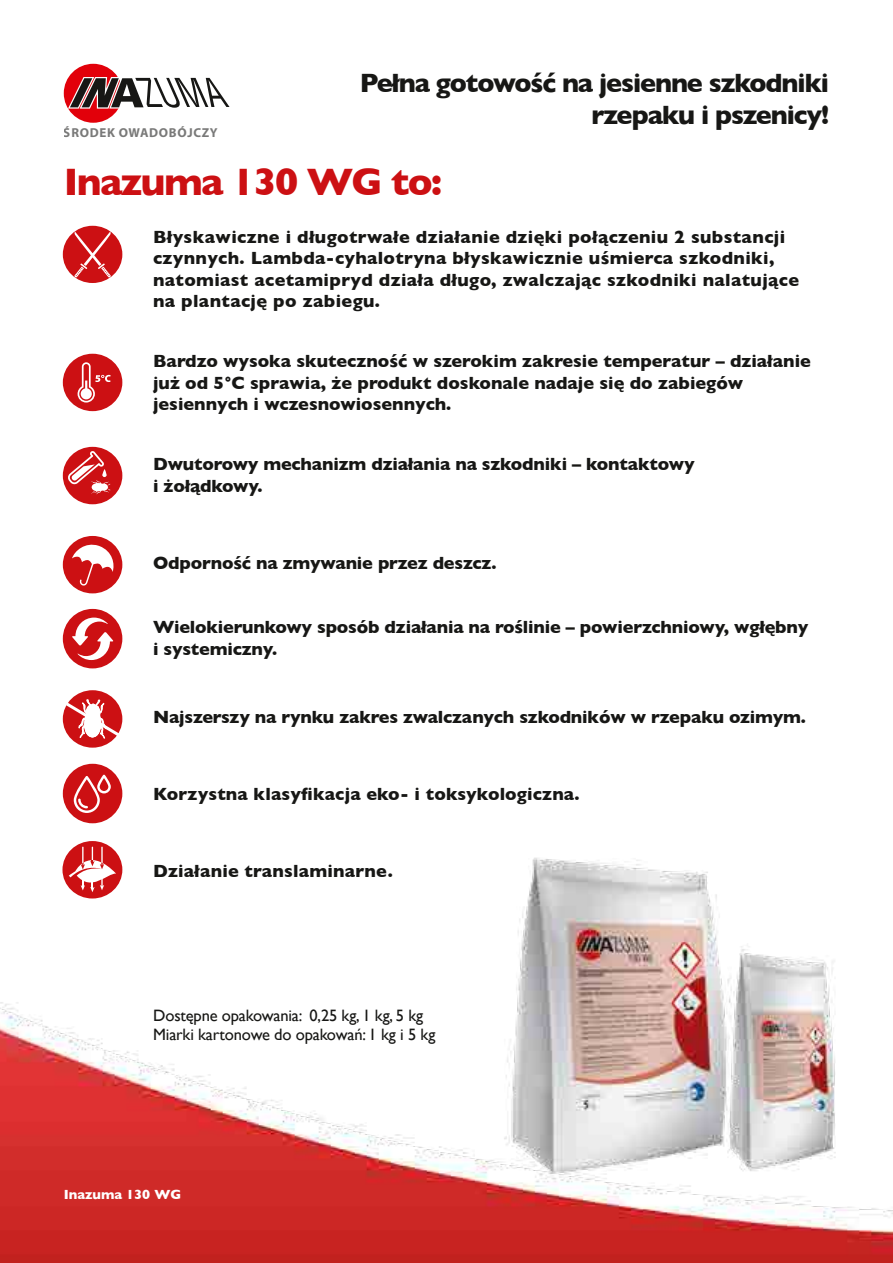
<style>
.page{position:relative;width:893px;height:1263px;background:#fff}
.page>*{position:absolute;margin:0;border:0;box-sizing:border-box;transform-origin:0 0}
.t1{font:700 39px "Gill Sans";letter-spacing:-.04em;color:#cc1013}
.t2{font:700 27px/32.4px "Gill Sans";letter-spacing:-.04em;color:#171715;text-align:right}
.t3{font:700 18px/21.6px "Gill Sans";color:#171715}
.t4{font:700 18px/21.6px "Gill Sans";letter-spacing:.02em;color:#171715}
.t5{font:16.5px/19.8px "Gill Sans";letter-spacing:-.01em;color:#171715}
.t6{font:700 13.5px "Gill Sans";color:#fff}
.t7{font:700 13.05px "Myriad Pro";letter-spacing:.05em;color:#3f3f3e}
</style>
<div class="page">
<div style="left:64px;top:64px;width:59px;height:59px;background:#e2000a;border-radius:50%"></div>
<svg style="left:66px;top:75px;width:164px;height:35px"></svg>
<div style="left:63px;top:447px;width:59px;height:57px;background:#cc1013;border-radius:50%"></div>
<svg style="left:67px;top:451px;width:43px;height:43px"></svg>
<div style="left:63px;top:226px;width:59px;height:57px;background:#cc1013;border-radius:50%"></div>
<svg style="left:74px;top:231px;width:37px;height:47px"></svg>
<div style="left:63px;top:354px;width:59px;height:57px;background:#cc1013;border-radius:50%"></div>
<svg style="left:78px;top:362px;width:33px;height:40px"></svg>
<div style="left:63px;top:536px;width:59px;height:57px;background:#cc1013;border-radius:50%"></div>
<svg style="left:72px;top:542px;width:43px;height:44px"></svg>
<div style="left:63px;top:690px;width:59px;height:58px;background:#cc1013;border-radius:50%"></div>
<svg style="left:62px;top:699px;width:61px;height:40px"></svg>
<div style="left:63px;top:609px;width:59px;height:59px;background:#cc1013;border-radius:50%"></div>
<svg style="left:72px;top:618px;width:41px;height:42px"></svg>
<div style="left:63px;top:764px;width:59px;height:59px;background:#cc1013;border-radius:50%"></div>
<svg style="left:74px;top:775px;width:37px;height:38px"></svg>
<img style="left:518px;top:857px;width:199px;height:88px">
<div style="left:62px;top:841px;width:60px;height:57px;background:#cc1013;border-radius:50%"></div>
<svg style="left:69px;top:847px;width:47px;height:45px"></svg>
<img style="left:0;top:945px;width:893px;height:318px">
<h2 class="t2" style="left:360px;top:66px;width:471px">Pełna gotowość na jesienne szkodniki rzepaku i pszenicy!</h2>
<p class="t7" style="left:64px;top:124px;width:155px">ŚRODEK OWADOBÓJCZY</p>
<h1 class="t1" style="left:64px;top:151px;width:380px">Inazuma 130 WG to:</h1>
<p class="t4" style="left:153px;top:225px;width:648px">Błyskawiczne i długotrwałe działanie dzięki połączeniu 2 substancji czynnych. Lambda-cyhalotryna błyskawicznie uśmierca szkodniki, natomiast acetamipryd działa długo, zwalczając szkodniki nalatujące na plantację po zabiegu.</p>
<p class="t3" style="left:153px;top:350px;width:659px">Bardzo wysoka skuteczność w szerokim zakresie temperatur – działanie już od 5°C sprawia, że produkt doskonale nadaje się do zabiegów jesiennych i wczesnowiosennych.</p>
<p class="t3" style="left:153px;top:453px;width:543px">Dwutorowy mechanizm działania na szkodniki – kontaktowy i żołądkowy.</p>
<p class="t3" style="left:153px;top:552px;width:345px">Odporność na zmywanie przez deszcz.</p>
<p class="t3" style="left:153px;top:616px;width:657px">Wielokierunkowy sposób działania na roślinie – powierzchniowy, wgłębny i systemiczny.</p>
<p class="t3" style="left:153px;top:706px;width:654px">Najszerszy na rynku zakres zwalczanych szkodników w rzepaku ozimym.</p>
<p class="t3" style="left:153px;top:782px;width:428px">Korzystna klasyfikacja eko- i toksykologiczna.</p>
<p class="t3" style="left:153px;top:859px;width:241px">Działanie translaminarne.</p>
<p class="t5" style="left:153px;top:1005px;width:284px">Dostępne opakowania: 0,25 kg, 1 kg, 5 kg<br>Miarki kartonowe do opakowań: 1 kg i 5 kg</p>
<p class="t6" style="left:64px;top:1183px;width:119px">Inazuma 130 WG</p>
</div>
